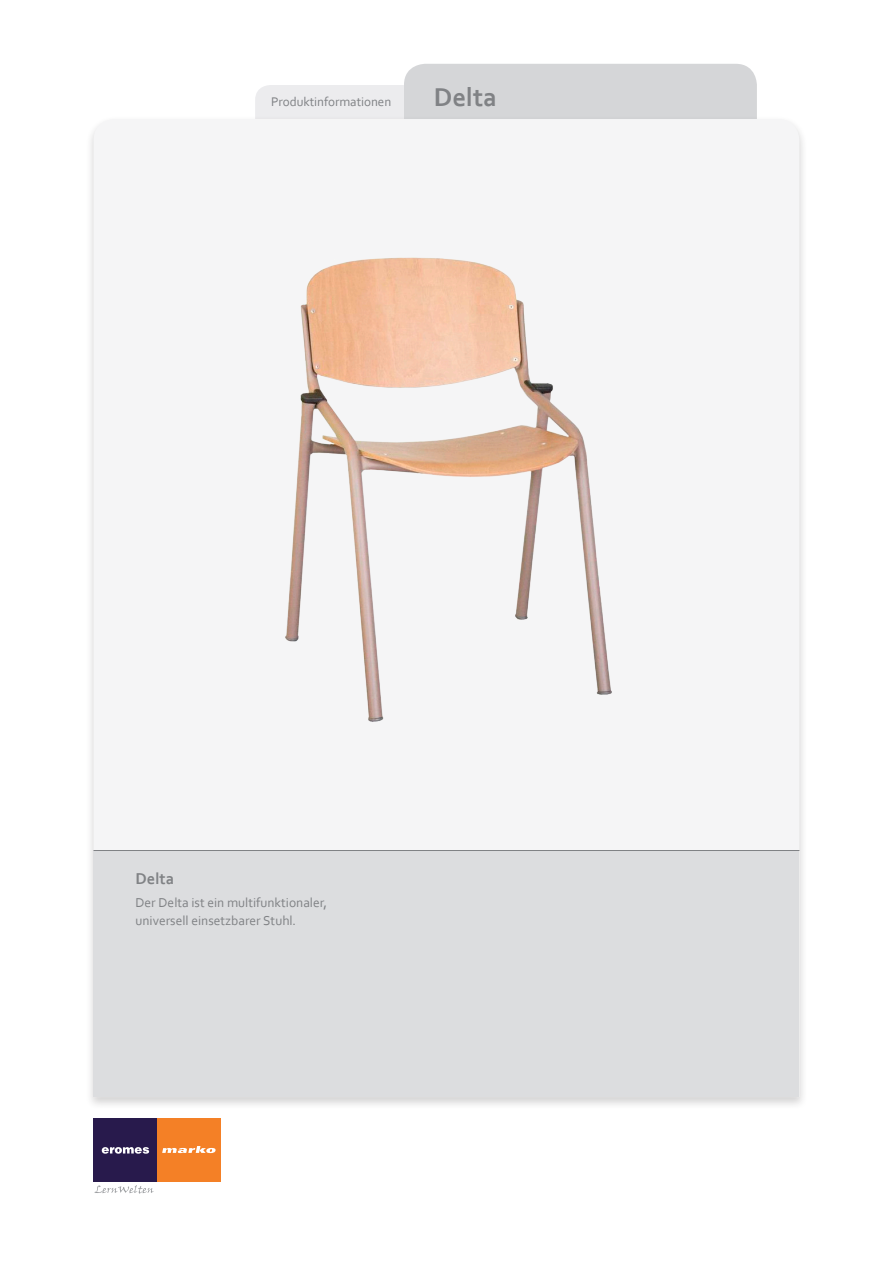
<style>
.page{position:relative;width:893px;height:1263px;background:#fff}
.page>*{position:absolute;margin:0;border:0;box-sizing:border-box;transform-origin:0 0}
.kop{font:700 27px "Corbel";color:#808285}
.tussenkopje_bold{font:700 16.5px "Corbel";color:#808285}
.body_LL{font:13.5px/18px "Corbel";color:#808285}
.t1{font:13.2px "Corbel";letter-spacing:-.005em;color:#808285}
</style>
<div class="page">
<svg style="left:255px;top:64px;width:502px;height:51px;background:#dedfe0"></svg>
<div style="left:85px;top:115px;width:723px;height:995px;background:#231f20;opacity:.2"></div>
<div style="left:94px;top:119px;width:705px;height:731px;background:#f5f5f6"></div>
<div style="left:94px;top:850px;width:705px;height:247px;background:#dcdddf"></div>
<hr style="left:94px;top:850px;width:705px;height:1px;background:#808285">
<img style="left:248px;top:244px;width:409px;height:519px">
<div style="left:157px;top:1118px;width:64px;height:64px;background:#f48026"></div>
<svg style="left:162px;top:1146px;width:54px;height:7px"></svg>
<div style="left:94px;top:1118px;width:63px;height:64px;background:#281a4c"></div>
<svg style="left:102px;top:1147px;width:47px;height:7px"></svg>
<svg style="left:94px;top:1185px;width:60px;height:8px"></svg>
<p class="t1" style="left:271px;top:94px;width:122px">Produktinformationen</p>
<p class="kop" style="left:434px;top:81px;width:65px">Delta</p>
<p class="tussenkopje_bold" style="left:136px;top:868px;width:40px">Delta</p>
<p class="body_LL" style="left:136px;top:893px;width:193px">Der Delta ist ein multifunktionaler, universell einsetzbarer Stuhl.</p>
</div>
